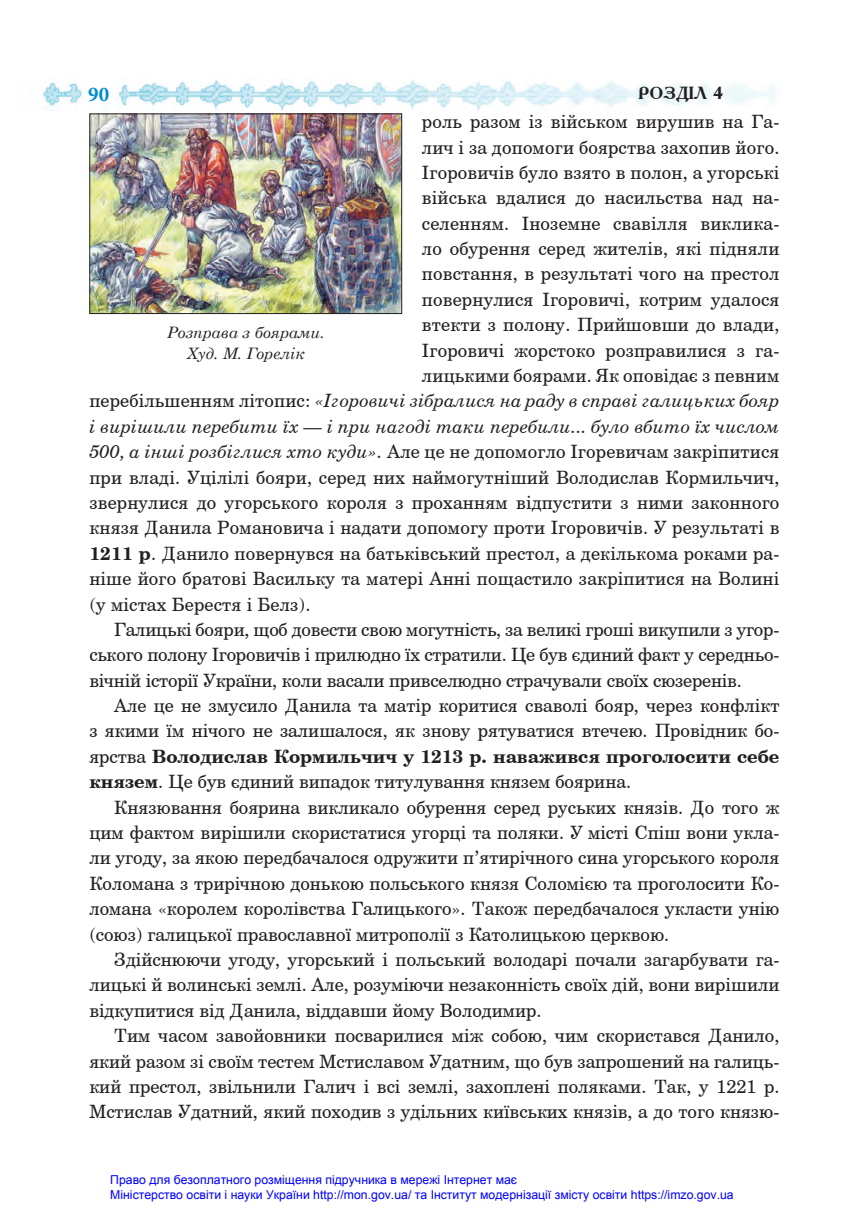
<style>
.page{position:relative;width:844px;height:1216px;background:#fff}
.page>*{position:absolute;margin:0;border:0;box-sizing:border-box;transform-origin:0 0}
.t1{font:700 21px "Minion Pro";color:#008cd0}
.t2{font:18.38px "Century Schoolbook BT";color:#231f20}
.t3{font:italic 18.38px "Century Schoolbook BT";letter-spacing:.01em;color:#231f20}
.t4{font:700 18.38px "Century Schoolbook BT";color:#231f20}
.t5{font:700 17.5px "Academy";color:#231f20}
.t6{font:italic 15.75px/21px "Century Schoolbook";color:#231f20;text-align:center}
.t7{font:12.25px/14.7px "Arial";color:#00f}
.s1{font-style:normal}
.s2{font-style:italic}
.s3{font-weight:700}
.s4{font-weight:400}
</style>
<div class="page">
<img style="left:43px;top:80px;width:734px;height:30px">
<img style="left:91px;top:115px;width:309px;height:197px">
<div style="left:89px;top:113px;width:313px;height:201px;border:1px solid #231f20"></div>
<p class="t1" style="left:88px;top:79px;width:22px">90</p>
<p class="t5" style="left:638px;top:81px;width:87px">РОЗДІЛ 4</p>
<p class="t2" style="left:422px;top:109px;width:359px">роль разом із військом вирушив на Га-</p>
<p class="t2" style="left:422px;top:134px;width:359px">лич і за допомоги боярства захопив його.</p>
<p class="t2" style="left:422px;top:159px;width:359px">Ігоровичів було взято в полон, а угорські</p>
<p class="t2" style="left:422px;top:185px;width:359px">війська вдалися до насильства над на-</p>
<p class="t2" style="left:422px;top:210px;width:359px">селенням. Іноземне свавілля виклика-</p>
<p class="t2" style="left:422px;top:235px;width:359px">ло обурення серед жителів, які підняли</p>
<p class="t2" style="left:422px;top:261px;width:359px">повстання, в результаті чого на престол</p>
<p class="t2" style="left:422px;top:286px;width:359px">повернулися Ігоровичі, котрим удалося</p>
<p class="t2" style="left:422px;top:312px;width:359px">втекти з полону. Прийшовши до влади,</p>
<p class="t2" style="left:422px;top:337px;width:359px">Ігоровичі жорстоко розправилися з га-</p>
<p class="t2" style="left:422px;top:362px;width:359px">лицькими боярами. Як оповідає з певним</p>
<p class="t3" style="left:89px;top:388px;width:691px"><span class="s1">перебільшенням літопис:</span> «Ігоровичі зібралися на раду в справі галицьких бояр</p>
<p class="t3" style="left:89px;top:413px;width:691px">і вирішили перебити їх — і при нагоді таки перебили... було вбито їх числом</p>
<p class="t2" style="left:89px;top:438px;width:691px"><span class="s2">500, а інші розбіглися хто куди».</span> Але це не допомогло Ігоревичам закріпитися</p>
<p class="t2" style="left:89px;top:464px;width:691px">при владі. Уцілілі бояри, серед них наймогутніший Володислав Кормильчич,</p>
<p class="t2" style="left:89px;top:489px;width:691px">звернулися до угорського короля з проханням відпустити з ними законного</p>
<p class="t2" style="left:89px;top:515px;width:691px">князя Данила Романовича і надати допомогу проти Ігоровичів. У результаті в</p>
<p class="t2" style="left:89px;top:540px;width:691px"><span class="s3">1211 р</span>. Данило повернувся на батьківський престол, а декількома роками ра-</p>
<p class="t2" style="left:89px;top:565px;width:691px">ніше його братові Васильку та матері Анні пощастило закріпитися на Волині</p>
<p class="t2" style="left:89px;top:591px;width:222px">(у містах Берестя і Белз).</p>
<p class="t2" style="left:114px;top:616px;width:666px">Галицькі бояри, щоб довести свою могутність, за великі гроші викупили з угор-</p>
<p class="t2" style="left:89px;top:641px;width:691px">ського полону Ігоровичів і прилюдно їх стратили. Це був єдиний факт у середньо-</p>
<p class="t2" style="left:89px;top:667px;width:653px">вічній історії України, коли васали привселюдно страчували своїх сюзеренів.</p>
<p class="t2" style="left:114px;top:692px;width:666px">Але це не змусило Данила та матір коритися сваволі бояр, через конфлікт</p>
<p class="t2" style="left:89px;top:718px;width:691px">з якими їм нічого не залишалося, як знову рятуватися втечею. Провідник бо-</p>
<p class="t4" style="left:89px;top:743px;width:691px"><span class="s4">ярства</span> Володислав Кормильчич у 1213 р. наважився проголосити себе</p>
<p class="t2" style="left:89px;top:768px;width:543px"><span class="s3">князем</span>. Це був єдиний випадок титулування князем боярина.</p>
<p class="t2" style="left:114px;top:794px;width:666px">Князювання боярина викликало обурення серед руських князів. До того ж</p>
<p class="t2" style="left:89px;top:819px;width:691px">цим фактом вирішили скористатися угорці та поляки. У місті Спіш вони укла-</p>
<p class="t2" style="left:89px;top:844px;width:691px">ли угоду, за якою передбачалося одружити п’ятирічного сина угорського короля</p>
<p class="t2" style="left:89px;top:870px;width:691px">Коломана з трирічною донькою польського князя Соломією та проголосити Ко-</p>
<p class="t2" style="left:89px;top:895px;width:691px">ломана «королем королівства Галицького». Також передбачалося укласти унію</p>
<p class="t2" style="left:89px;top:921px;width:581px">(союз) галицької православної митрополії з Католицькою церквою.</p>
<p class="t2" style="left:114px;top:946px;width:666px">Здійснюючи угоду, угорський і польський володарі почали загарбувати га-</p>
<p class="t2" style="left:89px;top:971px;width:691px">лицькі й волинські землі. Але, розуміючи незаконність своїх дій, вони вирішили</p>
<p class="t2" style="left:89px;top:997px;width:453px">відкупитися від Данила, віддавши йому Володимир.</p>
<p class="t2" style="left:114px;top:1022px;width:666px">Тим часом завойовники посварилися між собою, чим скористався Данило,</p>
<p class="t2" style="left:89px;top:1047px;width:691px">який разом зі своїм тестем Мстиславом Удатним, що був запрошений на галиць-</p>
<p class="t2" style="left:89px;top:1073px;width:691px">кий престол, звільнили Галич і всі землі, захоплені поляками. Так, у 1221 р.</p>
<p class="t2" style="left:89px;top:1098px;width:691px">Мстислав Удатний, який походив з удільних київських князів, а до того князю-</p>
<p class="t6" style="left:167px;top:321px;width:159px">Розправа з боярами.<br>Худ. М. Горелік</p>
<p class="t7" style="left:110px;top:1172px;width:624px">Право для безоплатного розміщення підручника в мережі Інтернет має<br>Міністерство освіти і науки України http://mon.gov.ua/ та Інститут модернізації змісту освіти https://imzo.gov.ua</p>
</div>
